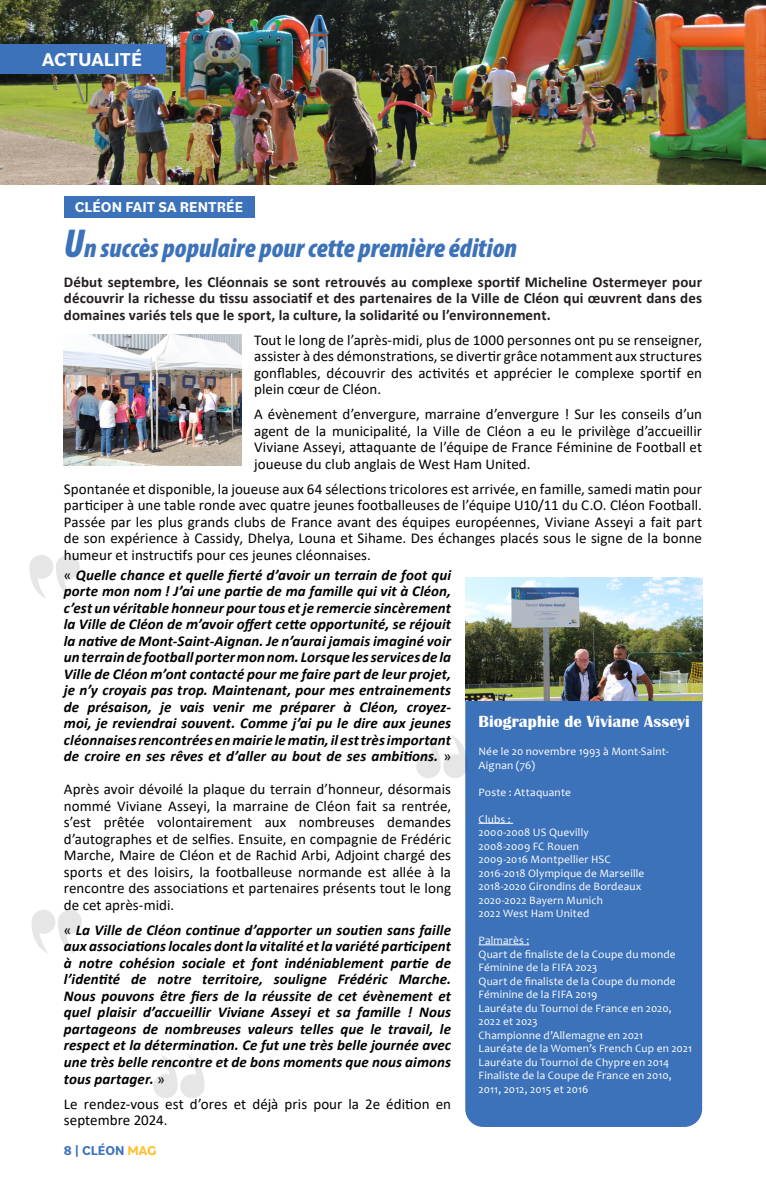
<style>
.page{position:relative;width:766px;height:1191px;background:#fff}
.page>*{position:absolute;margin:0;border:0;box-sizing:border-box;transform-origin:0 0}
.t1{font:italic 900 condensed 27px "Myriad Pro";color:#3c72b9}
.t2{font:700 19.5px "Bilo";color:#fff}
.t3{font:700 16.65px "Britannic";letter-spacing:.005em;color:#fff}
.t4{font:15px/16.5px "Calibri";letter-spacing:.005em;color:#000001;text-align:justify}
.t5{font:italic 700 15px/16.5px "Calibri";letter-spacing:.005em;color:#000001;text-align:justify}
.t6{font:700 15px/16.5px "Calibri";letter-spacing:.005em;color:#231f20;text-align:justify}
.t7{font:700 15px "Bilo";color:#fff}
.t8{font:700 13.5px "Bilo";color:#3c72b9}
.t9{font:11.4px/13.5px "Candara";letter-spacing:.015em;color:#fff}
.s1{font-size:40.5px}
.s2{font-weight:400;font-style:normal}
.s3{color:#febe2a}
</style>
<div class="page">
<img style="left:0;top:0;width:765px;height:184px">
<div style="left:0;top:44px;width:165px;height:29px;background:#3c72b9"></div>
<img style="left:153px;top:1055px;width:52px;height:43px">
<img style="left:31px;top:910px;width:51px;height:43px">
<div style="left:64px;top:196px;width:190px;height:21px;background:#3c72b9"></div>
<div style="left:465px;top:596px;width:237px;height:531px;background:#3c72b9;border-radius:18px"></div>
<img style="left:416px;top:726px;width:51px;height:60px">
<img style="left:29px;top:555px;width:51px;height:43px">
<img style="left:465px;top:577px;width:237px;height:124px">
<img style="left:64px;top:334px;width:177px;height:132px">
<hr style="left:478px;top:823px;width:35px;height:1px;background:#fff">
<hr style="left:478px;top:944px;width:51px;height:1px;background:#fff">
<p class="t2" style="left:42px;top:46px;width:101px">ACTUALITÉ</p>
<p class="t7" style="left:75px;top:197px;width:170px">CLÉON FAIT SA RENTRÉE</p>
<p class="t1" style="left:64px;top:230px;width:455px"><span class="s1">U</span>n succès populaire pour cette première édition</p>
<p class="t6" style="left:64px;top:273px;width:639px">Début septembre, les Cléonnais se sont retrouvés au complexe sportif Micheline Ostermeyer pour découvrir la richesse du tissu associatif et des partenaires de la Ville de Cléon qui œuvrent dans des domaines variés tels que le sport, la culture, la solidarité ou l’environnement.</p>
<p class="t4" style="left:254px;top:331px;width:449px">Tout le long de l’après-midi, plus de 1000 personnes ont pu se renseigner, assister à des démonstrations, se divertir grâce notamment aux structures gonflables, découvrir des activités et apprécier le complexe sportif en plein cœur de Cléon.</p>
<p class="t4" style="left:254px;top:406px;width:449px">A évènement d’envergure, marraine d’envergure ! Sur les conseils d’un agent de la municipalité, la Ville de Cléon a eu le privilège d’accueillir Viviane Asseyi, attaquante de l’équipe de France Féminine de Football et joueuse du club anglais de West Ham United.</p>
<p class="t4" style="left:64px;top:480px;width:639px">Spontanée et disponible, la joueuse aux 64 sélections tricolores est arrivée, en famille, samedi matin pour participer à une table ronde avec quatre jeunes footballeuses de l’équipe U10/11 du C.O. Cléon Football.<br>Passée par les plus grands clubs de France avant des équipes européennes, Viviane Asseyi a fait part de son expérience à Cassidy, Dhelya, Louna et Sihame. Des échanges placés sous le signe de la bonne humeur et instructifs pour ces jeunes cléonnaises.</p>
<p class="t5" style="left:64px;top:566px;width:388px"><span class="s2">«</span> Quelle chance et quelle fierté d’avoir un terrain de foot qui porte mon nom ! J’ai une partie de ma famille qui vit à Cléon, c’est un véritable honneur pour tous et je remercie sincèrement la Ville de Cléon de m’avoir offert cette opportunité, se réjouit la native de Mont-Saint-Aignan. Je n’aurai jamais imaginé voir un terrain de football porter mon nom. Lorsque les services de la Ville de Cléon m’ont contacté pour me faire part de leur projet, je n’y croyais pas trop. Maintenant, pour mes entrainements de présaison, je vais venir me préparer à Cléon, croyez&shy;moi, je reviendrai souvent. Comme j’ai pu le dire aux jeunes cléonnaises rencontrées en mairie le matin, il est très important de croire en ses rêves et d’aller au bout de ses ambitions. <span class="s2">»</span></p>
<p class="t4" style="left:64px;top:780px;width:388px">Après avoir dévoilé la plaque du terrain d’honneur, désormais nommé Viviane Asseyi, la marraine de Cléon fait sa rentrée, s’est prêtée volontairement aux nombreuses demandes d’autographes et de selfies. Ensuite, en compagnie de Frédéric Marche, Maire de Cléon et de Rachid Arbi, Adjoint chargé des sports et des loisirs, la footballeuse normande est allée à la rencontre des associations et partenaires présents tout le long de cet après-midi.</p>
<p class="t5" style="left:64px;top:921px;width:388px"><span class="s2">«</span> La Ville de Cléon continue d’apporter un soutien sans faille aux associations locales dont la vitalité et la variété participent à notre cohésion sociale et font indéniablement partie de l’identité de notre territoire, souligne Frédéric Marche.<br>Nous pouvons être fiers de la réussite de cet évènement et quel plaisir d’accueillir Viviane Asseyi et sa famille ! Nous partageons de nombreuses valeurs telles que le travail, le respect et la détermination. Ce fut une très belle journée avec une très belle rencontre et de bons moments que nous aimons tous partager. <span class="s2">»</span></p>
<p class="t4" style="left:64px;top:1094px;width:388px">Le rendez-vous est d’ores et déjà pris pour la 2e édition en septembre 2024.</p>
<p class="t8" style="left:64px;top:1141px;width:94px">8 | CLÉON <span class="s3">MAG</span></p>
<p class="t3" style="left:478px;top:711px;width:213px">Biographie de Viviane Asseyi</p>
<p class="t9" style="left:478px;top:744px;width:191px">Née le 20 novembre 1993 à Mont-Saint-<br>Aignan (76)</p>
<p class="t9" style="left:478px;top:785px;width:94px">Poste : Attaquante</p>
<p class="t9" style="left:478px;top:812px;width:34px">Clubs :</p>
<p class="t9" style="left:478px;top:825px;width:112px">2000-2008 US Quevilly</p>
<p class="t9" style="left:478px;top:839px;width:102px">2008-2009 FC Rouen</p>
<p class="t9" style="left:478px;top:852px;width:134px">2009-2016 Montpellier HSC</p>
<p class="t9" style="left:478px;top:866px;width:167px">2016-2018 Olympique de Marseille</p>
<p class="t9" style="left:478px;top:879px;width:164px">2018-2020 Girondins de Bordeaux</p>
<p class="t9" style="left:478px;top:893px;width:126px">2020-2022 Bayern Munich</p>
<p class="t9" style="left:478px;top:906px;width:112px">2022 West Ham United</p>
<p class="t9" style="left:478px;top:933px;width:52px">Palmarès :</p>
<p class="t9" style="left:478px;top:947px;width:198px">Quart de finaliste de la Coupe du monde<br>Féminine de la FIFA 2023</p>
<p class="t9" style="left:478px;top:974px;width:198px">Quart de finaliste de la Coupe du monde<br>Féminine de la FIFA 2019</p>
<p class="t9" style="left:478px;top:1001px;width:195px">Lauréate du Tournoi de France en 2020,<br>2022 et 2023</p>
<p class="t9" style="left:478px;top:1028px;width:166px">Championne d’Allemagne en 2021</p>
<p class="t9" style="left:478px;top:1041px;width:215px">Lauréate de la Women’s French Cup en 2021</p>
<p class="t9" style="left:478px;top:1055px;width:192px">Lauréate du Tournoi de Chypre en 2014</p>
<p class="t9" style="left:478px;top:1068px;width:195px">Finaliste de la Coupe de France en 2010,<br>2011, 2012, 2015 et 2016</p>
</div>
